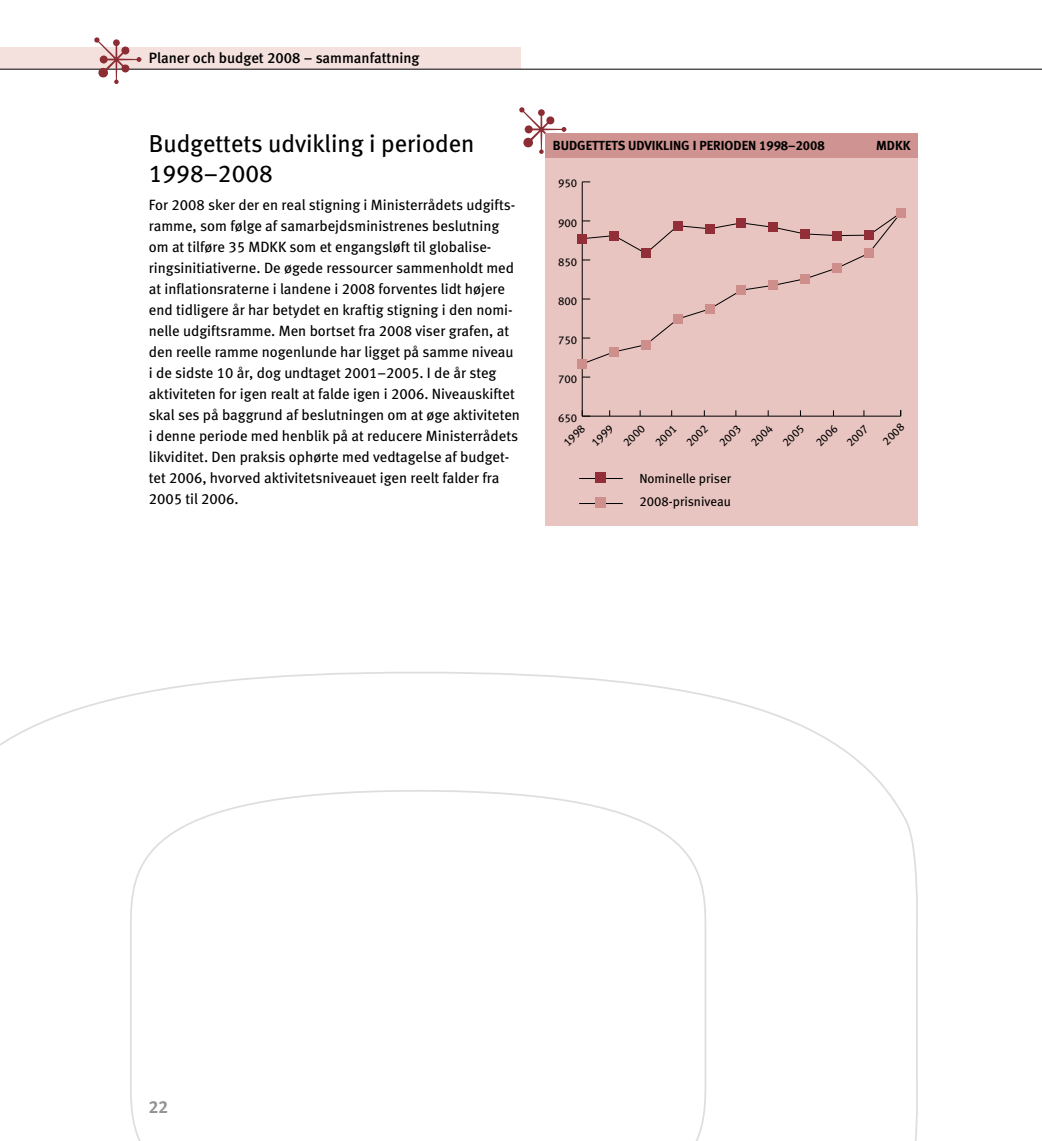
<style>
.page{position:relative;width:1042px;height:1141px;background:#fff}
.page>*{position:absolute;margin:0;border:0;box-sizing:border-box;transform-origin:0 0}
.t1{font:24.5px/29.4px "Meta Book LF";color:#000}
.t2{font:17.5px "Meta Bold LF";color:#959391}
.t3{font:14.88px/21px "Meta Book LF";color:#000}
.t4{font:14.88px "Meta Medium LF";color:#000}
.t5{font:13.12px "Meta Bold IC LF Roman";color:#000}
.t6{font:13.12px/22.8px "Meta Book LF";color:#000}
.t7{font:11.38px/19.9px "Meta Book LF Caps";color:#000}
</style>
<div class="page">
<svg style="left:519px;top:107px;width:47px;height:47px"></svg>
<div style="left:0;top:47px;width:521px;height:22px;background:#f4e1de"></div>
<hr style="left:0;top:69px;width:1042px;height:1px;background:#000">
<svg style="left:94px;top:37px;width:47px;height:47px"></svg>
<svg style="left:0;top:671px;width:918px;height:470px"></svg>
<div style="left:545px;top:133px;width:372px;height:393px;background:#e8c5c1"></div>
<div style="left:545px;top:133px;width:372px;height:24px;background:#cf9491"></div>
<hr style="left:582px;top:416px;width:318px;height:1px;background:#000">
<hr style="left:582px;top:182px;width:1px;height:234px;background:#000">
<svg style="left:582px;top:410px;width:8px;height:7px"></svg>
<svg style="left:581px;top:212px;width:321px;height:151px"></svg>
<div style="left:578px;top:234px;width:9px;height:9px;background:#912e37"></div>
<div style="left:609px;top:231px;width:9px;height:9px;background:#912e37"></div>
<div style="left:641px;top:249px;width:9px;height:9px;background:#912e37"></div>
<div style="left:673px;top:221px;width:9px;height:9px;background:#912e37"></div>
<div style="left:705px;top:224px;width:9px;height:9px;background:#912e37"></div>
<div style="left:737px;top:218px;width:9px;height:9px;background:#912e37"></div>
<div style="left:769px;top:223px;width:9px;height:9px;background:#912e37"></div>
<div style="left:800px;top:229px;width:10px;height:10px;background:#912e37"></div>
<div style="left:832px;top:231px;width:9px;height:9px;background:#912e37"></div>
<div style="left:864px;top:231px;width:9px;height:9px;background:#912e37"></div>
<div style="left:578px;top:359px;width:9px;height:9px;background:#ce8e8c"></div>
<div style="left:609px;top:347px;width:9px;height:9px;background:#ce8e8c"></div>
<div style="left:641px;top:340px;width:9px;height:9px;background:#ce8e8c"></div>
<div style="left:673px;top:314px;width:9px;height:10px;background:#ce8e8c"></div>
<div style="left:705px;top:304px;width:9px;height:10px;background:#ce8e8c"></div>
<div style="left:737px;top:286px;width:9px;height:9px;background:#ce8e8c"></div>
<div style="left:769px;top:281px;width:9px;height:9px;background:#ce8e8c"></div>
<div style="left:800px;top:274px;width:10px;height:9px;background:#ce8e8c"></div>
<div style="left:832px;top:264px;width:9px;height:9px;background:#ce8e8c"></div>
<div style="left:864px;top:249px;width:9px;height:9px;background:#ce8e8c"></div>
<div style="left:896px;top:208px;width:9px;height:9px;background:#ce8e8c"></div>
<hr style="left:579px;top:478px;width:44px;height:1px;background:#000">
<hr style="left:579px;top:503px;width:44px;height:1px;background:#000">
<div style="left:596px;top:473px;width:10px;height:10px;background:#912e37"></div>
<div style="left:596px;top:497px;width:10px;height:10px;background:#cf8f8d"></div>
<p class="t4" style="left:149px;top:49px;width:272px">Planer och budget 2008 – sammanfattning</p>
<h1 class="t1" style="left:149px;top:129px;width:327px">Budgettets udvikling i perioden<br>1998–2008</h1>
<p class="t3" style="left:149px;top:194px;width:373px">For 2008 sker der en real stigning i Ministerrådets udgifts&shy;ramme, som følge af samarbejdsministrenes beslutning om at tilføre 35 MDKK som et engangsløft til globalise&shy;ringsinitiativerne. De øgede ressourcer sammenholdt med at inflationsraterne i landene i 2008 forventes lidt højere end tidligere år har betydet en kraftig stigning i den nomi&shy;nelle udgiftsramme. Men bortset fra 2008 viser grafen, at den reelle ramme nogenlunde har ligget på samme niveau i de sidste 10 år, dog undtaget 2001–2005. I de år steg aktiviteten for igen realt at falde igen i 2006. Niveauskiftet skal ses på baggrund af beslutningen om at øge aktiviteten i denne periode med henblik på at reducere Ministerrådets likviditet. Den praksis ophørte med vedtagelse af budget&shy;tet 2006, hvorved aktivitetsniveauet igen reelt falder fra 2005 til 2006.</p>
<p class="t5" style="left:553px;top:138px;width:16px">BUDGETTETS</p>
<p class="t5" style="left:628px;top:138px;width:31px">UDVIKLING</p>
<p class="t5" style="left:693px;top:138px;width:36px">I PERIODEN</p>
<p class="t5" style="left:759px;top:138px;width:67px">1998–2008</p>
<p class="t5" style="left:876px;top:138px;width:36px">MDKK</p>
<p class="t7" style="left:558px;top:173px;width:21px">950</p>
<p class="t7" style="left:558px;top:212px;width:21px">900</p>
<p class="t7" style="left:558px;top:251px;width:21px">850</p>
<p class="t7" style="left:558px;top:291px;width:21px">800</p>
<p class="t7" style="left:558px;top:330px;width:21px">750</p>
<p class="t7" style="left:558px;top:369px;width:21px">700</p>
<p class="t7" style="left:558px;top:408px;width:21px">650</p>
<p class="t7" style="left:572px;top:423px;width:27px;text-indent:-20px;rotate:-45deg">1998<br>1999</p>
<p class="t7" style="left:618px;top:437px;width:27px;rotate:-45deg">2000</p>
<p class="t7" style="left:650px;top:437px;width:27px;rotate:-45deg">2001</p>
<p class="t7" style="left:681px;top:437px;width:27px;rotate:-45deg">2002</p>
<p class="t7" style="left:714px;top:437px;width:27px;rotate:-45deg">2003</p>
<p class="t7" style="left:745px;top:437px;width:27px;rotate:-45deg">2004</p>
<p class="t7" style="left:777px;top:437px;width:27px;rotate:-45deg">2005</p>
<p class="t7" style="left:825px;top:421px;width:27px;line-height:21.7px;text-indent:-22px;rotate:-45deg">2006<br>2007</p>
<p class="t7" style="left:877px;top:436px;width:27px;rotate:-45deg">2008</p>
<p class="t6" style="left:639px;top:467px;width:93px">Nominelle priser<br>2008-prisniveau</p>
<p class="t2" style="left:149px;top:1096px;width:21px">22</p>
</div>
